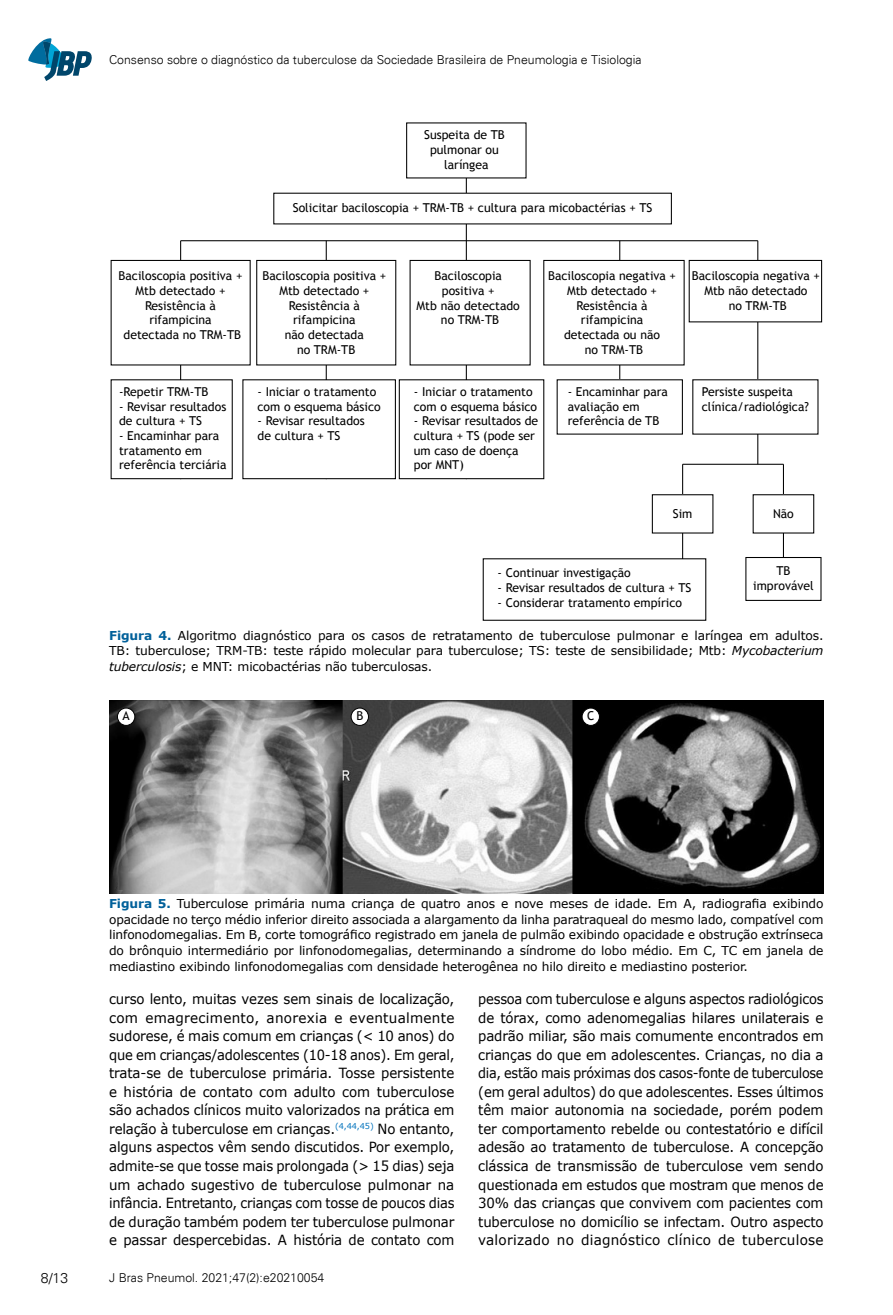
<style>
.page{position:relative;width:893px;height:1315px;background:#fff}
.page>*{position:absolute;margin:0;border:0;box-sizing:border-box;transform-origin:0 0}
.t1{font:14px/18.6px "Verdana";letter-spacing:-.01em;color:#000;text-align:justify;scale:.95 1}
.t2{font:14px/18.6px "Verdana";letter-spacing:-.01em;color:#000;text-align:justify;scale:.93 1}
.t3{font:300 14px "Univers";color:#000}
.t4{font:12.25px/14.7px "Trebuchet MS";color:#000}
.t5{font:12.25px/15.8px "Verdana";letter-spacing:-.01em;color:#000;text-align:justify}
.t6{font:300 12.25px "Univers";color:#000}
.s1{font-weight:700;color:#01609a}
.s2{font-style:italic}
</style>
<div class="page">
<svg style="left:28px;top:38px;width:64px;height:43px"></svg>
<hr style="left:326px;top:241px;width:1px;height:238px;background:#000">
<hr style="left:466px;top:163px;width:1px;height:316px;background:#000">
<hr style="left:181px;top:240px;width:577px;height:1px;background:#000">
<hr style="left:683px;top:464px;width:100px;height:1px;background:#000">
<hr style="left:180px;top:241px;width:1px;height:238px;background:#000">
<hr style="left:619px;top:241px;width:1px;height:175px;background:#000">
<hr style="left:757px;top:241px;width:1px;height:223px;background:#000">
<hr style="left:783px;top:464px;width:1px;height:125px;background:#000">
<hr style="left:682px;top:464px;width:1px;height:125px;background:#000">
<div style="left:257px;top:260px;width:139px;height:105px;background:#fff"></div>
<div style="left:256px;top:260px;width:140px;height:105px;border:1px solid #000"></div>
<div style="left:111px;top:380px;width:121px;height:99px;background:#fff"></div>
<div style="left:111px;top:379px;width:122px;height:100px;border:1px solid #000"></div>
<div style="left:243px;top:380px;width:152px;height:99px;background:#fff"></div>
<div style="left:242px;top:379px;width:154px;height:100px;border:1px solid #000"></div>
<div style="left:399px;top:379px;width:145px;height:100px;border:1px solid #000"></div>
<div style="left:693px;top:380px;width:125px;height:54px;background:#fff"></div>
<div style="left:483px;top:558px;width:223px;height:63px;border:1px solid #000"></div>
<div style="left:746px;top:557px;width:75px;height:43px;background:#fff"></div>
<div style="left:745px;top:557px;width:76px;height:44px;border:1px solid #000"></div>
<div style="left:652px;top:495px;width:61px;height:38px;background:#fff"></div>
<div style="left:652px;top:494px;width:61px;height:39px;border:1px solid #000"></div>
<div style="left:753px;top:495px;width:61px;height:38px;background:#fff"></div>
<div style="left:753px;top:494px;width:61px;height:39px;border:1px solid #000"></div>
<div style="left:689px;top:260px;width:133px;height:62px;background:#fff"></div>
<div style="left:689px;top:260px;width:133px;height:62px;border:1px solid #000"></div>
<div style="left:557px;top:380px;width:125px;height:54px;background:#fff"></div>
<img style="left:109px;top:700px;width:714px;height:193px">
<div style="left:117px;top:708px;width:18px;height:17px;background:#fff;border-radius:50%"></div>
<div style="left:117px;top:707px;width:18px;height:19px;border:1px solid #000;border-radius:50%"></div>
<div style="left:351px;top:708px;width:17px;height:17px;background:#fff;border-radius:50%"></div>
<div style="left:351px;top:707px;width:18px;height:19px;border:1px solid #000;border-radius:50%"></div>
<div style="left:582px;top:708px;width:17px;height:17px;background:#fff;border-radius:50%"></div>
<div style="left:582px;top:707px;width:18px;height:19px;border:1px solid #000;border-radius:50%"></div>
<p class="t6" style="left:109px;top:52px;width:534px">Consenso sobre o diagnóstico da tuberculose da Sociedade Brasileira de Pneumologia e Tisiologia</p>
<p class="t4" style="left:424px;top:128px;width:82px;text-align:center">Suspeita de TB pulmonar ou laríngea</p>
<p class="t4" style="left:293px;top:201px;width:361px">Solicitar baciloscopia + TRM-TB + cultura para micobactérias + TS</p>
<p class="t4" style="left:119px;top:269px;width:125px;text-align:center">Baciloscopia positiva +<br>Mtb detectado +<br>Resistência à rifampicina<br>detectada no TRM-TB</p>
<p class="t4" style="left:262px;top:269px;width:125px;text-align:center">Baciloscopia positiva +<br>Mtb detectado +<br>Resistência à rifampicina<br>não detectada<br>no TRM-TB</p>
<p class="t4" style="left:417px;top:269px;width:105px;text-align:center">Baciloscopia positiva +<br>Mtb não detectado no TRM-TB</p>
<p class="t4" style="left:548px;top:269px;width:129px;text-align:center">Baciloscopia negativa +<br>Mtb detectado +<br>Resistência à rifampicina<br>detectada ou não<br>no TRM-TB</p>
<p class="t4" style="left:692px;top:268px;width:129px;text-align:center">Baciloscopia negativa +<br>Mtb não detectado<br>no TRM-TB</p>
<p class="t4" style="left:119px;top:384px;width:91px">-Repetir TRM-TB</p>
<p class="t4" style="left:119px;top:399px;width:109px">- Revisar resultados de cultura + TS</p>
<p class="t4" style="left:119px;top:428px;width:109px">- Encaminhar para tratamento em referência terciária</p>
<p class="t4" style="left:568px;top:384px;width:102px">- Encaminhar para avaliação em referência de TB</p>
<p class="t4" style="left:257px;top:384px;width:125px">- Iniciar o tratamento com o esquema básico</p>
<p class="t4" style="left:257px;top:414px;width:109px">- Revisar resultados de cultura + TS</p>
<p class="t4" style="left:414px;top:384px;width:125px">- Iniciar o tratamento com o esquema básico</p>
<p class="t4" style="left:414px;top:414px;width:126px">- Revisar resultados de cultura + TS (pode ser um caso de doença por MNT)</p>
<p class="t4" style="left:702px;top:384px;width:109px">Persiste suspeita clínica/radiológica?</p>
<p class="t4" style="left:673px;top:506px;width:21px">Sim</p>
<p class="t4" style="left:773px;top:506px;width:22px">Não</p>
<p class="t4" style="left:753px;top:564px;width:62px;text-align:center">TB improvável</p>
<p class="t5" style="left:109px;top:627px;width:716px"><span class="s1">Figura 4.</span> Algoritmo diagnóstico para os casos de retratamento de tuberculose pulmonar e laríngea em adultos.<br>TB: tuberculose; TRM-TB: teste rápido molecular para tuberculose; TS: teste de sensibilidade; Mtb: <span class="s2">Mycobacterium tuberculosis</span>; e MNT: micobactérias não tuberculosas.</p>
<p class="t4" style="left:123px;top:709px;width:9px">A</p>
<p class="t4" style="left:356px;top:709px;width:8px">B</p>
<p class="t4" style="left:587px;top:709px;width:9px">C</p>
<p class="t4" style="left:498px;top:566px;width:135px">- Continuar investigação</p>
<p class="t4" style="left:498px;top:580px;width:195px">- Revisar resultados de cultura + TS</p>
<p class="t4" style="left:498px;top:595px;width:186px">- Considerar tratamento empírico</p>
<p class="t5" style="left:109px;top:895px;width:716px"><span class="s1">Figura 5.</span> Tuberculose primária numa criança de quatro anos e nove meses de idade. Em A, radiografia exibindo opacidade no terço médio inferior direito associada a alargamento da linha paratraqueal do mesmo lado, compatível com linfonodomegalias. Em B, corte tomográfico registrado em janela de pulmão exibindo opacidade e obstrução extrínseca do brônquio intermediário por linfonodomegalias, determinando a síndrome do lobo médio. Em C, TC em janela de mediastino exibindo linfonodomegalias com densidade heterogênea no hilo direito e mediastino posterior.</p>
<p class="t1" style="left:109px;top:989px;width:365px">curso lento, muitas vezes sem sinais de localização, com emagrecimento, anorexia e eventualmente sudorese, é mais comum em crianças (&lt; 10 anos) do que em crianças/adolescentes (10-18 anos). Em geral, trata-se de tuberculose primária. Tosse persistente e história de contato com adulto com tuberculose são achados clínicos muito valorizados na prática em relação à tuberculose em crianças.<sup>(4,44,45)</sup> No entanto, alguns aspectos vêm sendo discutidos. Por exemplo, admite-se que tosse mais prolongada (&gt; 15 dias) seja um achado sugestivo de tuberculose pulmonar na infância. Entretanto, crianças com tosse de poucos dias de duração também podem ter tuberculose pulmonar e passar despercebidas. A história de contato com</p>
<p class="t2" style="left:478px;top:989px;width:373px">pessoa com tuberculose e alguns aspectos radiológicos de tórax, como adenomegalias hilares unilaterais e padrão miliar, são mais comumente encontrados em crianças do que em adolescentes. Crianças, no dia a dia, estão mais próximas dos casos-fonte de tuberculose (em geral adultos) do que adolescentes. Esses últimos têm maior autonomia na sociedade, porém podem ter comportamento rebelde ou contestatório e difícil adesão ao tratamento de tuberculose. A concepção clássica de transmissão de tuberculose vem sendo questionada em estudos que mostram que menos de 30% das crianças que convivem com pacientes com tuberculose no domicílio se infectam. Outro aspecto valorizado no diagnóstico clínico de tuberculose</p>
<p class="t3" style="left:41px;top:1269px;width:29px">8/13</p>
<p class="t6" style="left:109px;top:1270px;width:217px">J Bras Pneumol. 2021;47(2):e20210054</p>
</div>
